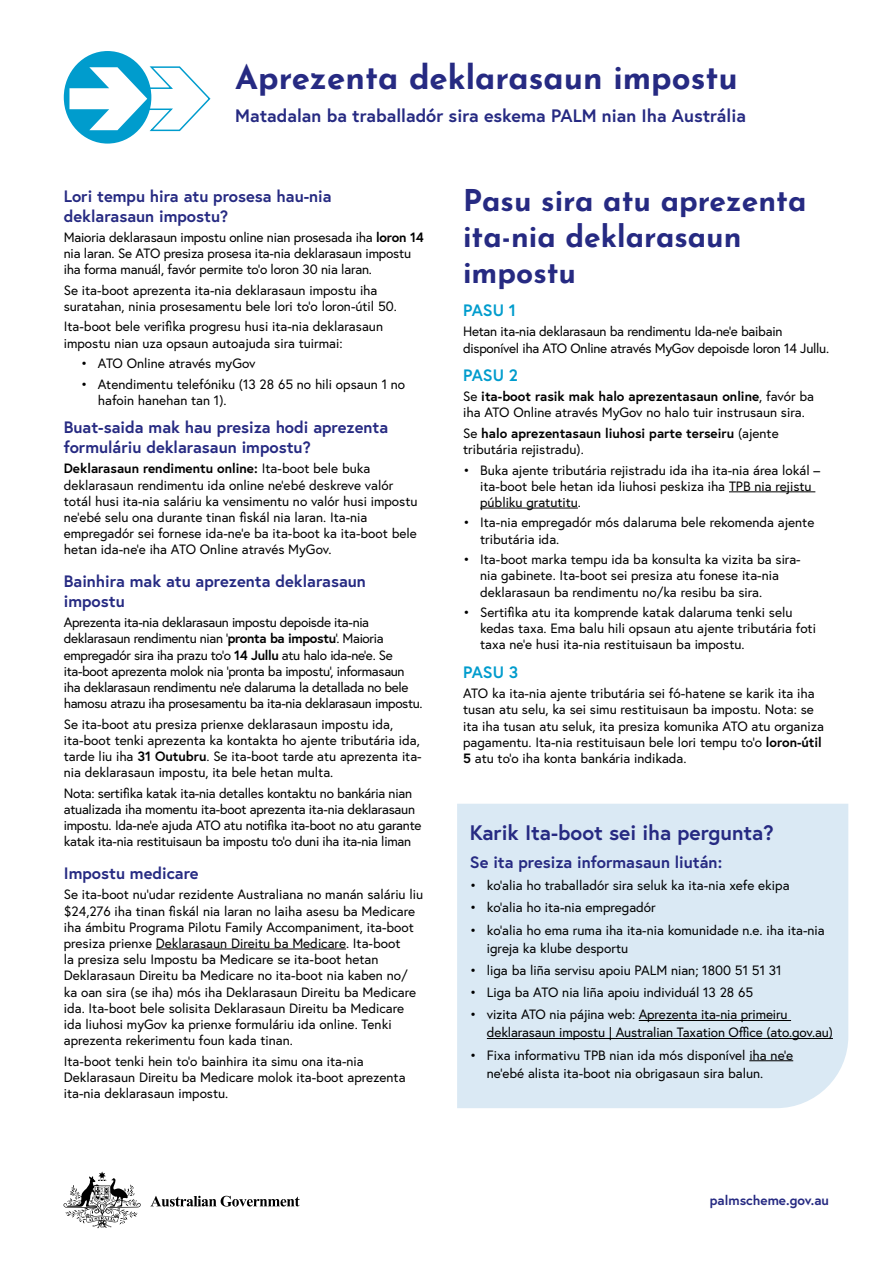
<style>
.page{position:relative;width:893px;height:1263px;background:#fff}
.page>*{position:absolute;margin:0;border:0;box-sizing:border-box;transform-origin:0 0}
.t1{font:700 33px "Josefin Sans";color:#262a82}
.t2{font:700 30px/36px "Josefin Sans";color:#262a82}
.t3{font:700 21px "Europa";color:#262a82}
.t4{font:700 18px "Europa";color:#262a82}
.t5{font:700 16.5px/19.8px "Europa";color:#262a82}
.t6{font:700 16.5px "Europa";color:#009ccd}
.t7{font:13.5px/16.2px "Europa";color:#000}
.t8{font:13.5px/16.2px "Europa";letter-spacing:-.02em;color:#000}
.t9{font:13.5px/16.2px "Europa";letter-spacing:-.025em;color:#000}
.t10{font:700 13.5px/16.2px "Europa";color:#000}
.t11{font:700 13.5px "Europa";color:#262a82}
.s1{font-weight:700}
.s2{font-weight:400}
</style>
<div class="page">
<hr style="left:156px;top:949px;width:190px;height:1px;background:#000">
<hr style="left:729px;top:492px;width:86px;height:1px;background:#000">
<hr style="left:480px;top:508px;width:98px;height:1px;background:#000">
<div style="left:64px;top:51px;width:87px;height:93px;background:#009ccd;border-radius:50%"></div>
<svg style="left:69px;top:66px;width:142px;height:66px"></svg>
<div style="left:457px;top:804px;width:391px;height:304px;background:#dae9f4"></div>
<hr style="left:639px;top:1020px;width:152px;height:1px;background:#000">
<hr style="left:487px;top:1038px;width:346px;height:1px;background:#000">
<hr style="left:749px;top:1060px;width:44px;height:1px;background:#000">
<svg style="left:63px;top:1171px;width:78px;height:57px"></svg>
<svg style="left:151px;top:1196px;width:149px;height:10px"></svg>
<p class="t1" style="left:235px;top:48px;width:504px">Aprezenta deklarasaun impostu</p>
<p class="t4" style="left:235px;top:103px;width:512px">Matadalan ba traballadór sira eskema PALM nian Iha Austrália</p>
<h4 class="t5" style="left:64px;top:186px;width:269px">Lori tempu hira atu prosesa hau-nia deklarasaun impostu?</h4>
<p class="t7" style="left:64px;top:229px;width:362px">Maioria deklarasaun impostu online nian prosesada iha <span class="s1">loron 14 </span>nia laran. Se ATO presiza prosesa ita-nia deklarasaun impostu iha forma manuál, favór permite to’o loron 30 nia laran.</p>
<p class="t7" style="left:64px;top:282px;width:335px">Se ita-boot aprezenta ita-nia deklarasaun impostu iha suratahan, ninia prosesamentu bele lori to’o loron-útil 50.</p>
<p class="t7" style="left:64px;top:318px;width:321px">Ita-boot bele verifka progresu husi ita-nia deklarasaun impostu nian uza opsaun autoajuda sira tuirmai:</p>
<p class="t7" style="left:81px;top:355px;width:176px">• ATO Online através myGov</p>
<p class="t7" style="left:98px;top:375px;width:309px;text-indent:-17px">• Atendimentu telefóniku (13 28 65 no hili opsaun 1 no hafoin hanehan tan 1).</p>
<h4 class="t5" style="left:64px;top:417px;width:326px">Buat-saida mak hau presiza hodi aprezenta formuláriu deklarasaun impostu?</h4>
<p class="t7" style="left:64px;top:460px;width:355px"><span class="s1">Deklarasaun rendimentu online:</span> Ita-boot bele buka deklarasaun rendimentu ida online ne’ebé deskreve valór totál husi ita-nia saláriu ka vensimentu no valór husi impostu ne’ebé selu ona durante tinan fskál nia laran. Ita-nia empregadór sei fornese ida-ne’e ba ita-boot ka ita-boot bele hetan ida-ne’e iha ATO Online através MyGov.</p>
<h4 class="t5" style="left:64px;top:571px;width:304px">Bainhira mak atu aprezenta deklarasaun impostu</h4>
<p class="t9" style="left:64px;top:614px;width:360px">Aprezenta ita-nia deklarasaun impostu depoisde ita-nia deklarasaun rendimentu nian ‘<span class="s1">pronta ba impostu</span>’. Maioria empregadór sira iha prazu to’o <span class="s1">14 Jullu</span> atu halo ida-ne’e. Se ita-boot aprezenta molok nia ‘pronta ba impostu’, informasaun iha deklarasaun rendimentu ne’e dalaruma la detallada no bele hamosu atrazu iha prosesamentu ba ita-nia deklarasaun impostu.</p>
<p class="t7" style="left:64px;top:715px;width:359px">Se ita-boot atu presiza prienxe deklarasaun impostu ida, ita-boot tenki aprezenta ka kontakta ho ajente tributária ida, tarde liu iha <span class="s1">31 Outubru</span>. Se ita-boot tarde atu aprezenta ita&shy;nia deklarasaun impostu, ita bele hetan multa.</p>
<p class="t8" style="left:64px;top:785px;width:359px">Nota: sertifka katak ita-nia detalles kontaktu no bankária nian atualizada iha momentu ita-boot aprezenta ita-nia deklarasaun impostu. Ida-ne’e ajuda ATO atu notifka ita-boot no atu garante katak ita-nia restituisaun ba impostu to’o duni iha ita-nia liman</p>
<h4 class="t5" style="left:64px;top:863px;width:136px">Impostu medicare</h4>
<p class="t7" style="left:64px;top:886px;width:361px">Se ita-boot nu’udar rezidente Australiana no manán saláriu liu $24,276 iha tinan fskál nia laran no laiha asesu ba Medicare iha ámbitu Programa Pilotu Family Accompaniment, ita-boot presiza prienxe Deklarasaun Direitu ba Medicare. Ita-boot<br>la presiza selu Impostu ba Medicare se ita-boot hetan Deklarasaun Direitu ba Medicare no ita-boot nia kaben no/ ka oan sira (se iha) mós iha Deklarasaun Direitu ba Medicare ida. Ita-boot bele solisita Deklarasaun Direitu ba Medicare ida liuhosi myGov ka prienxe formuláriu ida online. Tenki aprezenta rekerimentu foun kada tinan.</p>
<p class="t7" style="left:64px;top:1052px;width:343px">Ita-boot tenki hein to’o bainhira ita simu ona ita-nia<br>Deklarasaun Direitu ba Medicare molok ita-boot aprezenta ita-nia deklarasaun impostu.</p>
<h2 class="t2" style="left:463px;top:178px;width:345px">Pasu sira atu aprezenta ita-nia deklarasaun impostu</h2>
<h3 class="t6" style="left:463px;top:299px;width:55px">PASU 1</h3>
<p class="t8" style="left:463px;top:323px;width:368px">Hetan ita-nia deklarasaun ba rendimentu Ida-ne’e baibain disponível iha ATO Online através MyGov depoisde loron 14 Jullu.</p>
<h3 class="t6" style="left:463px;top:364px;width:56px">PASU 2</h3>
<p class="t7" style="left:463px;top:388px;width:352px">Se <span class="s1">ita-boot rasik mak halo aprezentasaun online</span>, favór ba iha ATO Online através MyGov no halo tuir instrusaun sira.</p>
<p class="t10" style="left:463px;top:425px;width:317px"><span class="s2">Se</span> halo aprezentasaun liuhosi parte terseiru <span class="s2">(ajente tributária rejistradu).</span></p>
<p class="t7" style="left:480px;top:461px;width:342px;text-indent:-17px">• Buka ajente tributária rejistradu ida iha ita-nia área lokál – ita-boot bele hetan ida liuhosi peskiza iha TPB nia rejistu públiku gratutitu.</p>
<p class="t7" style="left:480px;top:514px;width:336px;text-indent:-17px">• Ita-nia empregadór mós dalaruma bele rekomenda ajente tributária ida.</p>
<p class="t7" style="left:480px;top:551px;width:322px;text-indent:-17px">• Ita-boot marka tempu ida ba konsulta ka vizita ba sira&shy;nia gabinete. Ita-boot sei presiza atu fonese ita-nia deklarasaun ba rendimentu no/ka resibu ba sira.</p>
<p class="t7" style="left:480px;top:604px;width:337px;text-indent:-17px">• Sertifka atu ita komprende katak dalaruma tenki selu kedas taxa. Ema balu hili opsaun atu ajente tributária foti taxa ne’e husi ita-nia restituisaun ba impostu.</p>
<h3 class="t6" style="left:463px;top:661px;width:57px">PASU 3</h3>
<p class="t7" style="left:463px;top:685px;width:362px">ATO ka ita-nia ajente tributária sei fó-hatene se karik ita iha tusan atu selu, ka sei simu restituisaun ba impostu. Nota: se ita iha tusan atu seluk, ita presiza komunika ATO atu organiza pagamentu. Ita-nia restituisaun bele lori tempu to’o <span class="s1">loron-útil 5</span> atu to’o iha konta bankária indikada.</p>
<h3 class="t3" style="left:470px;top:818px;width:305px">Karik Ita-boot sei iha pergunta?</h3>
<p class="t5" style="left:470px;top:852px;width:254px">Se ita presiza informasaun liután:</p>
<p class="t7" style="left:470px;top:877px;width:321px">• ko’alia ho traballadór sira seluk ka ita-nia xefe ekipa</p>
<p class="t7" style="left:470px;top:899px;width:187px">• ko’alia ho ita-nia empregadór</p>
<p class="t7" style="left:487px;top:921px;width:339px;line-height:18px;text-indent:-17px">• ko’alia ho ema ruma iha ita-nia komunidade n.e. iha ita-nia igreja ka klube desportu</p>
<p class="t7" style="left:470px;top:962px;width:313px">• liga ba liña servisu apoiu PALM nian; 1800 51 51 31</p>
<p class="t7" style="left:470px;top:984px;width:285px">• Liga ba ATO nia liña apoiu individuál 13 28 65</p>
<p class="t7" style="left:487px;top:1005px;width:348px;line-height:18px;text-indent:-17px">• vizita ATO nia pájina web: Aprezenta ita-nia primeiru deklarasaun impostu | Australian Taxation Ofce (ato.gov.au)</p>
<p class="t7" style="left:487px;top:1046px;width:308px;line-height:18px;text-indent:-17px">• Fixa informativu TPB nian ida mós disponível iha ne’e ne’ebé alista ita-boot nia obrigasaun sira balun.</p>
<p class="t11" style="left:710px;top:1191px;width:121px">palmscheme.gov.au</p>
</div>
